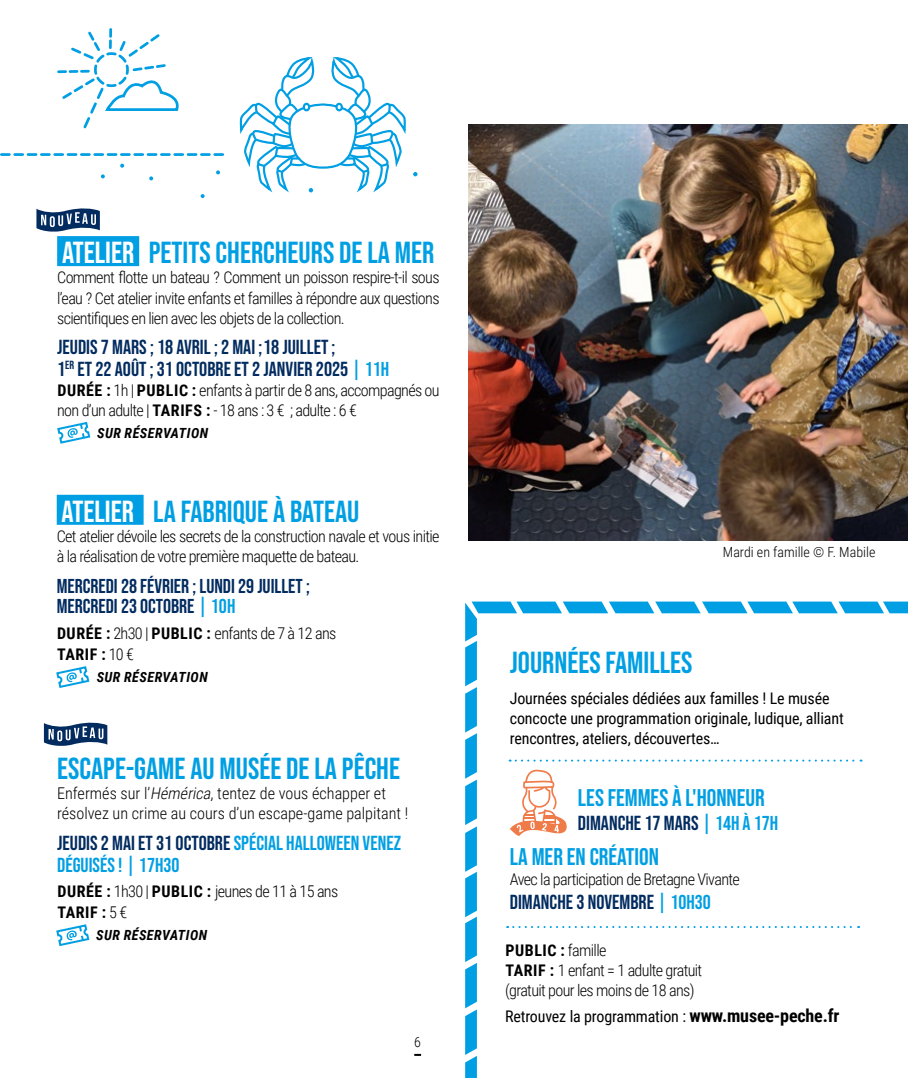
<style>
.page{position:relative;width:908px;height:1078px;background:#fff}
.page>*{position:absolute;margin:0;border:0;box-sizing:border-box;transform-origin:0 0}
.t1{font:30.2px "Bebas Neue";color:#009fe3}
.t2{font:24px "Bebas Neue";color:#009fe3}
.t3{font:20.2px/22px "Bebas Neue";color:#022b5f}
.t4{font:20.2px/22px "Bebas Neue";color:#009fe3}
.t5{font:20px/20px "Bebas Neue";color:#022b5f}
.t6{font:300 16.2px/20.2px "Roboto Condensed";letter-spacing:-.04em;color:#000}
.t7{font:300 16.2px/20.2px "Roboto Condensed";color:#000}
.t8{font:16px/20px "Roboto Condensed";letter-spacing:-.01em;color:#000}
.t9{font:700 16px "Roboto Condensed";letter-spacing:.035em;color:#000}
.t10{font:italic 700 14px "Roboto Condensed";letter-spacing:.035em;color:#000}
.t11{font:300 14px "Roboto Condensed";color:#000}
.s1{color:#fff}
.s2{font-size:20px;color:#009fe3}
.s3{font-weight:700;font-size:16px}
.s4{color:#009fe3}
.s5{font-weight:300;font-size:16.2px}
.s6{font-style:italic}
.s7{color:#022b5f}
.s8{font-size:20px}
.s9{font-weight:700;font-size:18px}
</style>
<div class="page">
<svg style="left:414px;top:1053px;width:7px;height:2px"></svg>
<div style="left:57px;top:236px;width:82px;height:30px;background:#009fe3"></div>
<svg style="left:57px;top:421px;width:34px;height:23px"></svg>
<div style="left:57px;top:494px;width:86px;height:30px;background:#009fe3"></div>
<svg style="left:56px;top:666px;width:34px;height:22px"></svg>
<svg style="left:36px;top:208px;width:64px;height:23px"></svg>
<svg style="left:56px;top:924px;width:34px;height:23px"></svg>
<svg style="left:44px;top:722px;width:63px;height:23px"></svg>
<img style="left:468px;top:124px;width:439px;height:416px">
<svg style="left:58px;top:29px;width:121px;height:100px"></svg>
<svg style="left:1px;top:153px;width:222px;height:3px"></svg>
<svg style="left:149px;top:176px;width:4px;height:4px"></svg>
<svg style="left:120px;top:164px;width:4px;height:4px"></svg>
<svg style="left:101px;top:174px;width:4px;height:4px"></svg>
<svg style="left:200px;top:194px;width:4px;height:4px"></svg>
<svg style="left:216px;top:170px;width:4px;height:4px"></svg>
<svg style="left:239px;top:57px;width:167px;height:135px"></svg>
<svg style="left:413px;top:172px;width:4px;height:4px"></svg>
<svg style="left:465px;top:601px;width:442px;height:476px"></svg>
<h1 class="t1" style="left:62px;top:235px;width:374px"><span class="s1">ATELIER</span> PETITS CHERCHEURS DE LA MER</h1>
<p class="t6" style="left:57px;top:267px;width:384px;text-align:justify">Comment flotte un bateau ? Comment un poisson respire-t-il sous l’eau ? Cet atelier invite enfants et familles à répondre aux questions scientifiques en lien avec les objets de la collection.</p>
<p class="t3" style="left:57px;top:336px;width:333px">JEUDIS 7 MARS ; 18 AVRIL ; 2 MAI ;18 JUILLET ;<br>1<sup>ER</sup> ET 22 AOÛT ; 31 OCTOBRE ET 2 JANVIER 2025 <span class="s2">| 11H</span></p>
<p class="t6" style="left:57px;top:379px;width:384px"><span class="s3">DURÉE :</span> 1h | <span class="s3">PUBLIC :</span> enfants à partir de 8 ans, accompagnés ou non d’un adulte | <span class="s3">TARIFS :</span> - 18 ans : 3 € ; adulte : 6 €</p>
<p class="t10" style="left:97px;top:423px;width:112px">SUR RÉSERVATION</p>
<h1 class="t1" style="left:62px;top:494px;width:299px"><span class="s1">ATELIER</span> LA FABRIQUE À BATEAU</h1>
<p class="t6" style="left:57px;top:525px;width:384px">Cet atelier dévoile les secrets de la construction navale et vous initie à la réalisation de votre première maquette de bateau.</p>
<p class="t5" style="left:57px;top:576px;width:254px">MERCREDI 28 FÉVRIER ; LUNDI 29 JUILLET ;<br>MERCREDI 23 OCTOBRE <span class="s4">| 10H</span></p>
<p class="t6" style="left:57px;top:622px;width:281px"><span class="s3">DURÉE :</span> 2h30 | <span class="s3">PUBLIC :</span> enfants de 7 à 12 ans</p>
<p class="t9" style="left:57px;top:642px;width:78px">TARIF : <span class="s5">10 €</span></p>
<p class="t10" style="left:97px;top:666px;width:112px">SUR RÉSERVATION</p>
<h1 class="t1" style="left:57px;top:751px;width:344px">ESCAPE-GAME AU MUSÉE DE LA PÊCHE</h1>
<p class="t7" style="left:57px;top:782px;width:352px">Enfermés sur l’<span class="s6">Hémérica</span>, tentez de vous échapper et résolvez un crime au cours d’un escape-game palpitant !</p>
<p class="t4" style="left:57px;top:831px;width:345px"><span class="s7">JEUDIS 2 MAI ET 31 OCTOBRE</span> SPÉCIAL HALLOWEEN VENEZ<br>DÉGUISÉS ! <span class="s8">| 17H30</span></p>
<p class="t6" style="left:57px;top:880px;width:282px"><span class="s3">DURÉE :</span> 1h30 | <span class="s3">PUBLIC :</span> jeunes de 11 à 15 ans</p>
<p class="t9" style="left:57px;top:900px;width:71px">TARIF : <span class="s5">5 €</span></p>
<p class="t10" style="left:96px;top:924px;width:112px">SUR RÉSERVATION</p>
<p class="t11" style="left:414px;top:1031px;width:8px">6</p>
<p class="t11" style="left:722px;top:542px;width:154px">Mardi en famille © F. Mabile</p>
<h1 class="t1" style="left:509px;top:645px;width:184px">JOURNÉES FAMILLES</h1>
<p class="t8" style="left:509px;top:687px;width:335px">Journées spéciales dédiées aux familles ! Le musée concocte une programmation originale, ludique, alliant rencontres, ateliers, découvertes…</p>
<h2 class="t2" style="left:577px;top:783px;width:188px">LES FEMMES À L'HONNEUR</h2>
<p class="t3" style="left:577px;top:811px;width:202px">DIMANCHE 17 MARS <span class="s2">| 14H À 17H</span></p>
<h2 class="t2" style="left:509px;top:843px;width:151px">LA MER EN CRÉATION</h2>
<p class="t6" style="left:509px;top:868px;width:231px">Avec la participation de Bretagne Vivante</p>
<p class="t3" style="left:509px;top:890px;width:202px">DIMANCHE 3 NOVEMBRE <span class="s2">| 10H30</span></p>
<p class="t9" style="left:505px;top:939px;width:102px">PUBLIC : <span class="s5">famille</span></p>
<p class="t6" style="left:505px;top:959px;width:198px"><span class="s3">TARIF :</span> 1 enfant = 1 adulte gratuit (gratuit pour les moins de 18 ans)</p>
<p class="t8" style="left:505px;top:1005px;width:335px">Retrouvez la programmation : <span class="s9">www.musee-peche.fr</span></p>
</div>
